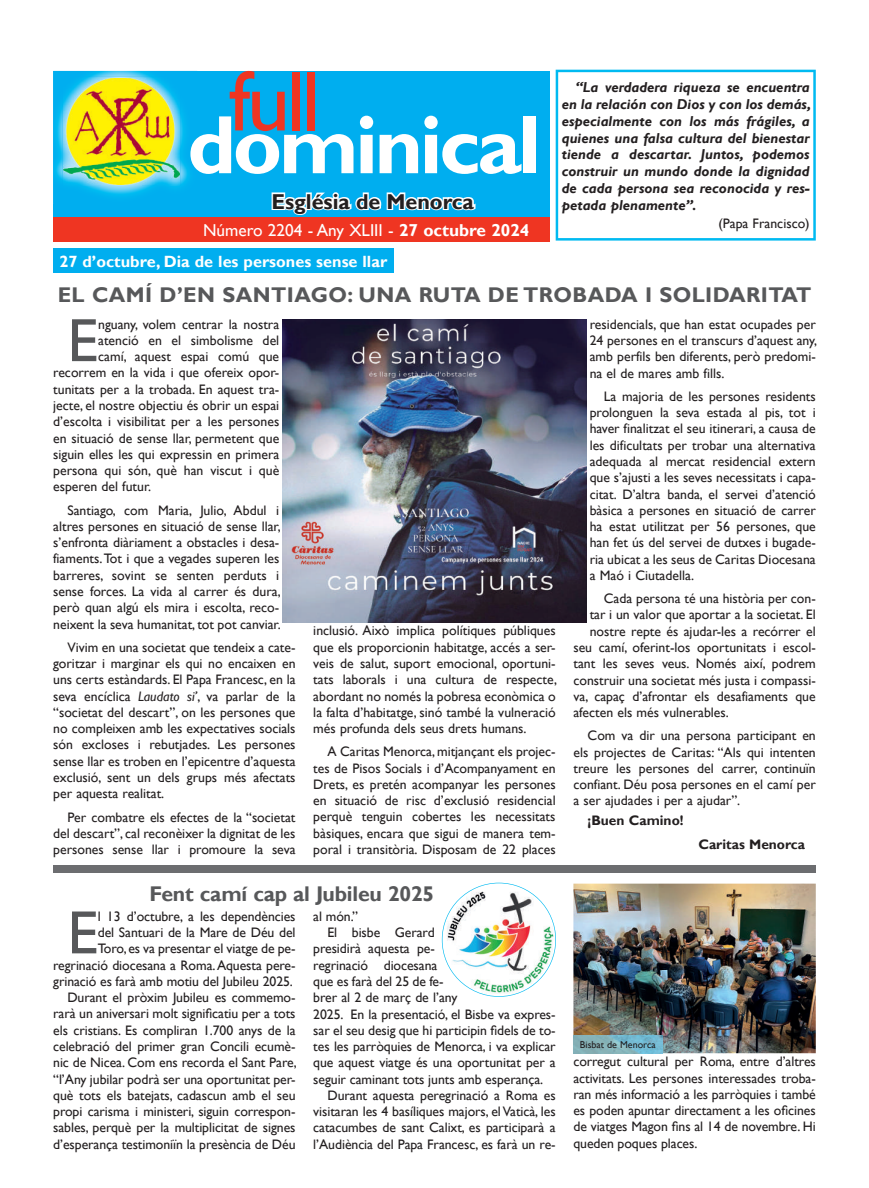
<style>
.page{position:relative;width:869px;height:1188px;background:#fff}
.page>*{position:absolute;margin:0;border:0;box-sizing:border-box;transform-origin:0 0}
.t1{font:86.12px "Gill Sans";color:#ef3522}
.t2{font:700 83.25px "Gill Sans";letter-spacing:-.04em;color:#fff}
.t3{font:61.38px "Gill Sans";color:#57585a}
.t4{font:700 21.5px "Gill Sans";color:#231f20}
.t5{font:700 21.25px "Gill Sans";letter-spacing:.01em;color:#57585a}
.t6{font:700 21.25px "Gill Sans";letter-spacing:-.01em;color:#57585a}
.t7{font:17.25px "Gill Sans";color:#fff}
.t8{font:700 16.25px "Gill Sans";color:#fff}
.t9{font:italic 700 14.38px/16.9px "Gill Sans";color:#231f20;text-align:justify}
.t10{font:13.75px/16.2px "Gill Sans";letter-spacing:-.005em;color:#231f20;text-align:justify}
.t11{font:700 13.75px "Gill Sans";color:#231f20}
.t12{font:10px "Gill Sans";color:#231f20}
.s1{font-weight:700}
.s2{font-style:italic}
</style>
<div class="page">
<div style="left:53px;top:71px;width:496px;height:171px;background:#00aeef"></div>
<svg style="left:271px;top:192px;width:205px;height:23px"></svg>
<div style="left:53px;top:217px;width:496px;height:25px;background:#ef3522"></div>
<img style="left:53px;top:71px;width:139px;height:132px">
<img style="left:190px;top:116px;width:7px;height:58px">
<img style="left:63px;top:77px;width:117px;height:36px">
<img style="left:63px;top:113px;width:39px;height:73px">
<img style="left:141px;top:113px;width:39px;height:73px">
<img style="left:102px;top:184px;width:39px;height:2px">
<img style="left:64px;top:78px;width:115px;height:106px">
<svg style="left:555px;top:70px;width:260px;height:170px"></svg>
<img style="left:573px;top:883px;width:242px;height:169px">
<hr style="left:53px;top:865px;width:762px;height:2px;background:#6c6d70">
<hr style="left:53px;top:868px;width:762px;height:1px;background:#6c6d70">
<hr style="left:53px;top:870px;width:762px;height:2px;background:#6c6d70">
<img style="left:283px;top:319px;width:303px;height:303px">
<div style="left:53px;top:248px;width:340px;height:25px;background:#00aeef"></div>
<img style="left:441px;top:882px;width:114px;height:114px">
<img style="left:573px;top:1035px;width:88px;height:17px">
<h1 class="t1" style="left:229px;top:51px;width:93px">full</h1>
<h2 class="t2" style="left:187px;top:95px;width:354px">dominical</h2>
<h3 class="t4" style="left:271px;top:188px;width:204px">Església de Menorca</h3>
<p class="t7" style="left:203px;top:220px;width:327px">Número 2204 - Any XLIII - <span class="s1">27 octubre 2024</span></p>
<p class="t8" style="left:60px;top:251px;width:329px">27 d’octubre, Dia de les persones sense llar</p>
<p class="t9" style="left:561px;top:79px;width:251px;text-indent:14px">“La verdadera riqueza se encuentra en la relación con Dios y con los demás, especialmente con los más frágiles, a quienes una falsa cultura del bienestar tiende a descartar. Juntos, podemos construir un mundo donde la dignidad de cada persona sea reconocida y res&shy;petada plenamente”.</p>
<p class="t10" style="left:718px;top:216px;width:93px">(Papa Francisco)</p>
<h3 class="t5" style="left:58px;top:281px;width:754px">EL CAMÍ D’EN SANTIAGO: UNA RUTA DE TROBADA I SOLIDARITAT</h3>
<h3 class="t3" style="left:67px;top:305px;width:32px">E</h3>
<p class="t10" style="left:98px;top:316px;width:183px">nguany, volem centrar la nostra</p>
<p class="t10" style="left:98px;top:332px;width:183px">atenció en el simbolisme del</p>
<p class="t10" style="left:98px;top:348px;width:182px">camí, aquest espai comú que</p>
<p class="t10" style="left:53px;top:365px;width:227px">recorrem en la vida i que ofereix opor-</p>
<p class="t10" style="left:53px;top:381px;width:227px">tunitats per a la trobada. En aquest tra-</p>
<p class="t10" style="left:53px;top:397px;width:227px">jecte, el nostre objectiu és obrir un espai</p>
<p class="t10" style="left:53px;top:413px;width:227px">d’escolta i visibilitat per a les persones</p>
<p class="t10" style="left:53px;top:430px;width:227px">en situació de sense llar, permetent que</p>
<p class="t10" style="left:53px;top:446px;width:227px">siguin elles les qui expressin en primera</p>
<p class="t10" style="left:53px;top:462px;width:227px">persona qui són, què han viscut i què</p>
<p class="t10" style="left:53px;top:478px;width:99px">esperen del futur.</p>
<p class="t10" style="left:53px;top:502px;width:229px;text-indent:14px">Santiago, com Maria, Julio, Abdul i altres persones en situació de sense llar, s’enfronta diàriament a obstacles i desa&shy;fiaments. Tot i que a vegades superen les barreres, sovint se senten perduts i sense forces. La vida al carrer és dura, però quan algú els mira i escolta, reco&shy;neixent la seva humanitat, tot pot canviar.</p>
<p class="t10" style="left:53px;top:639px;width:244px;text-indent:14px">Vivim en una societat que tendeix a cate&shy;goritzar i marginar els qui no encaixen en uns certs estàndards. El Papa Francesc, en la seva encíclica <span class="s2">Laudato si’</span>, va parlar de la “societat del descart”, on les persones que no compleixen amb les expectatives socials són excloses i rebutjades. Les persones sense llar es troben en l’epicentre d’aquesta exclusió, sent un dels grups més afectats per aquesta realitat.</p>
<p class="t10" style="left:53px;top:808px;width:244px;text-indent:14px">Per combatre els efectes de la “societat del descart”, cal reconèixer la dignitat de les persones sense llar i promoure la seva</p>
<p class="t10" style="left:313px;top:622px;width:245px">inclusió. Això implica polítiques públiques que els proporcionin habitatge, accés a ser&shy;veis de salut, suport emocional, oportuni&shy;tats laborals i una cultura de respecte, abordant no només la pobresa econòmica o la falta d’habitatge, sinó també la vulneració més profunda dels seus drets humans.</p>
<p class="t10" style="left:313px;top:743px;width:244px;text-indent:14px">A Caritas Menorca, mitjançant els projec&shy;tes de Pisos Socials i d’Acompanyament en Drets, es pretén acompanyar les persones en situació de risc d’exclusió residencial perquè tenguin cobertes les necessitats bàsiques, encara que sigui de manera tem&shy;poral i transitòria. Disposam de 22 places</p>
<h3 class="t6" style="left:149px;top:880px;width:286px">Fent camí cap al Jubileu 2025</h3>
<p class="t10" style="left:53px;top:908px;width:245px;text-align:right">l 13 d’octubre, a les dependències<br>del Santuari de la Mare de Déu del<br>Toro, es va presentar el viatge de pe&shy;regrinació diocesana a Roma. Aquesta pere&shy;grinació es farà amb motiu del Jubileu 2025.<br>Durant el pròxim Jubileu es commemo&shy;rarà un aniversari molt significatiu per a tots els cristians. Es compliran 1.700 anys de la celebració del primer gran Concili ecumè&shy;nic de Nicea. Com ens recorda el Sant Pare, “l’Any jubilar podrà ser una oportunitat per&shy;què tots els batejats, cadascun amb el seu propi carisma i ministeri, siguin correspon&shy;sables, perquè per la multiplicitat de signes d’esperança testimoniïn la presència de Déu</p>
<p class="t10" style="left:313px;top:908px;width:46px">al món.”</p>
<h3 class="t3" style="left:67px;top:896px;width:32px">E</h3>
<p class="t10" style="left:327px;top:924px;width:109px">El bisbe Gerard</p>
<p class="t10" style="left:313px;top:940px;width:123px">presidirà aquesta pe-</p>
<p class="t10" style="left:313px;top:956px;width:125px">regrinació diocesana</p>
<p class="t10" style="left:313px;top:973px;width:132px">que es farà del 25 de fe-</p>
<p class="t10" style="left:313px;top:989px;width:145px">brer al 2 de març de l’any</p>
<p class="t10" style="left:313px;top:1005px;width:244px">2025. En la presentació, el Bisbe va expres-</p>
<p class="t10" style="left:313px;top:1021px;width:244px">sar el seu desig que hi participin fidels de to-</p>
<p class="t10" style="left:313px;top:1038px;width:244px">tes les parròquies de Menorca, i va explicar</p>
<p class="t10" style="left:313px;top:1054px;width:244px">que aquest viatge és una oportunitat per a</p>
<p class="t10" style="left:313px;top:1070px;width:231px">seguir caminant tots junts amb esperança.</p>
<p class="t10" style="left:327px;top:1086px;width:229px">Durant aquesta peregrinació a Roma es</p>
<p class="t10" style="left:313px;top:1103px;width:244px">visitaran les 4 basíliques majors, el Vaticà, les</p>
<p class="t10" style="left:313px;top:1119px;width:244px">catacumbes de sant Calixt, es participarà a</p>
<p class="t10" style="left:313px;top:1135px;width:244px">l’Audiència del Papa Francesc, es farà un re-</p>
<p class="t10" style="left:589px;top:316px;width:229px">residencials, que han estat ocupades per 24 persones en el transcurs d’aquest any, amb perfils ben diferents, però predomi&shy;na el de mares amb fills.</p>
<p class="t10" style="left:589px;top:388px;width:227px;text-indent:14px">La majoria de les persones residents prolonguen la seva estada al pis, tot i haver finalitzat el seu itinerari, a causa de les dificultats per trobar una alternativa adequada al mercat residencial extern que s’ajusti a les seves necessitats i capa&shy;citat. D’altra banda, el servei d’atenció bàsica a persones en situació de carrer ha estat utilitzat per 56 persones, que han fet ús del servei de dutxes i bugade&shy;ria ubicat a les seus de Caritas Diocesana a Maó i Ciutadella.</p>
<p class="t10" style="left:603px;top:590px;width:213px">Cada persona té una història per con-</p>
<p class="t10" style="left:589px;top:606px;width:227px">tar i un valor que aportar a la societat. El</p>
<p class="t10" style="left:589px;top:623px;width:227px">nostre repte és ajudar-les a recórrer el</p>
<p class="t10" style="left:573px;top:639px;width:244px">seu camí, oferint-los oportunitats i escol-</p>
<p class="t10" style="left:573px;top:655px;width:244px">tant les seves veus. Només així, podrem</p>
<p class="t10" style="left:573px;top:671px;width:244px">construir una societat més justa i compassi-</p>
<p class="t10" style="left:573px;top:688px;width:244px">va, capaç d’afrontar els desafiaments que</p>
<p class="t10" style="left:573px;top:704px;width:157px">afecten els més vulnerables.</p>
<p class="t10" style="left:573px;top:727px;width:244px;text-indent:14px">Com va dir una persona participant en els projectes de Caritas: “Als qui intenten treure les persones del carrer, continuïn confiant. Déu posa persones en el camí per a ser ajudades i per a ajudar”.</p>
<p class="t11" style="left:587px;top:812px;width:97px">¡Buen Camino!</p>
<p class="t11" style="left:698px;top:835px;width:108px">Caritas Menorca</p>
<p class="t12" style="left:579px;top:1038px;width:77px">Bisbat de Menorca</p>
<p class="t10" style="left:573px;top:1053px;width:244px">corregut cultural per Roma, entre d’altres activitats. Les persones interessades troba&shy;ran més informació a les parròquies i també es poden apuntar directament a les oficines de viatges Magon fins al 14 de novembre. Hi queden poques places.</p>
</div>
